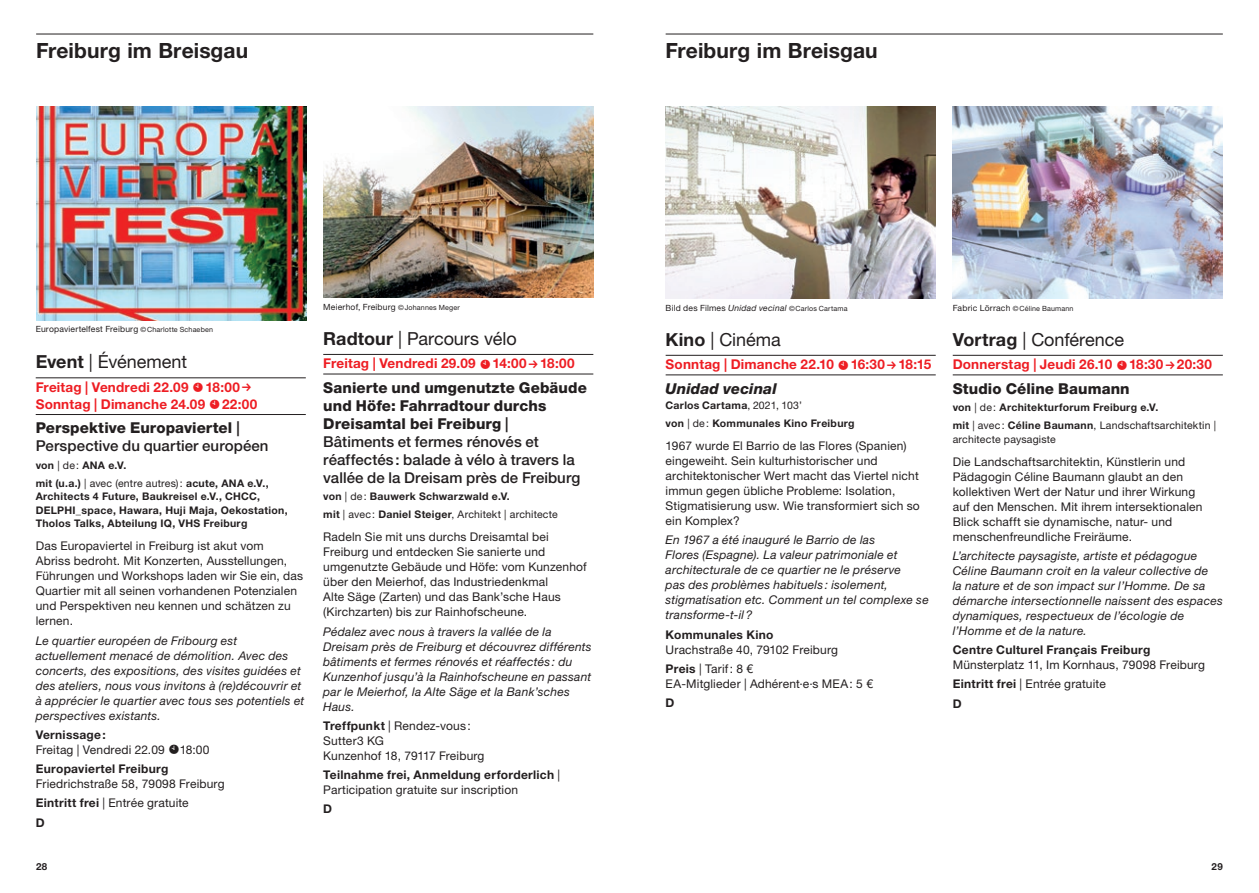
<style>
.page{position:relative;width:1259px;height:893px;background:#fff}
.page>*{position:absolute;margin:0;border:0;box-sizing:border-box;transform-origin:0 0}
.Ville_2022{font:700 21px "Helvetica Neue LT Std";letter-spacing:.005em;color:#231f20}
.Type_manifestation_B{font:18px "Helvetica Neue LT Std";letter-spacing:-.005em;color:#231f20}
.Titre_manif_2022{font:500 15px/18px "Helvetica Neue LT Std";letter-spacing:.005em;color:#231f20}
.Titre_manif_2022-2{font:800 15px "Helvetica Neue LT Std";letter-spacing:.005em;color:#231f20}
.Titre_manif_2022-3{font:italic 800 15px "Helvetica Neue LT Std";letter-spacing:.005em;color:#231f20}
.Dates_Bold_rouge_fil{font:700 13.5px/17.1px "Helvetica Neue LT Std";letter-spacing:.015em;color:#ee1d23}
.Texte_02_c_8_10_Ital{font:italic 12px/15px "Helvetica Neue LT Std";letter-spacing:.02em;color:#231f20}
.Texte_01_c_8_10_Regu{font:12px/15px "Helvetica Neue LT Std";letter-spacing:.015em;color:#231f20}
.Lieu_précisions_c_8{font:12px/15px "Helvetica Neue LT Std";letter-spacing:.01em;color:#231f20}
.Lieu_précisions_c_8-2{font:700 12px "Helvetica Neue LT Std";color:#231f20}
.Avec_Mit_Sous-titre{font:700 10.5px/13.5px "Helvetica Neue LT Std";letter-spacing:.025em;color:#231f20}
.Avec_Mit_Sous-titre-2{font:10.5px/13.5px "Helvetica Neue LT Std";letter-spacing:.02em;color:#231f20}
.Titre_manif_2022-4{font:700 10.5px "Helvetica Neue LT Std";letter-spacing:.03em;color:#231f20}
.t1{font:700 9.75px "Helvetica Neue LT Std";color:#231f20}
.Légende_photo_2022{font:8.55px "Helvetica Neue LT Std";letter-spacing:.02em;color:#231f20}
.Légende_photo_2022-2{font:7.2px "Helvetica Neue LT Std";letter-spacing:.025em;color:#231f20}
.s1{font-size:7.2px}
.s2{font-weight:700}
.s3{font-weight:800}
.s4{font-weight:400}
.s5{font-size:8.55px}
.s6{font-style:italic;font-size:8.55px}
</style>
<div class="page">
<hr style="left:36px;top:34px;width:557px;height:1px;background:#231f20">
<hr style="left:665px;top:34px;width:557px;height:1px;background:#231f20">
<hr style="left:36px;top:378px;width:270px;height:1px;background:#231f20">
<hr style="left:36px;top:414px;width:270px;height:1px;background:#231f20">
<hr style="left:323px;top:354px;width:270px;height:1px;background:#231f20">
<hr style="left:323px;top:374px;width:270px;height:1px;background:#231f20">
<hr style="left:665px;top:355px;width:270px;height:1px;background:#231f20">
<hr style="left:665px;top:375px;width:270px;height:1px;background:#231f20">
<hr style="left:952px;top:355px;width:270px;height:1px;background:#231f20">
<hr style="left:952px;top:375px;width:270px;height:1px;background:#231f20">
<img style="left:36px;top:106px;width:270px;height:214px">
<img style="left:323px;top:106px;width:270px;height:192px">
<img style="left:665px;top:106px;width:270px;height:193px">
<img style="left:952px;top:106px;width:270px;height:193px">
<p class="Ville_2022" style="left:36px;top:38px;width:213px">Freiburg im Breisgau</p>
<p class="Ville_2022" style="left:665px;top:38px;width:213px">Freiburg im Breisgau</p>
<p class="Légende_photo_2022" style="left:36px;top:324px;width:179px">Europaviertelfest Freiburg <span class="s1">©Charlotte Schaeben</span></p>
<p class="Type_manifestation_B" style="left:36px;top:351px;width:153px"><span class="s2">Event</span> | Événement</p>
<p class="Dates_Bold_rouge_fil" style="left:36px;top:378px;width:223px">Freitag | Vendredi 22.09 18:00<br>Sonntag | Dimanche 24.09 22:00</p>
<p class="Titre_manif_2022" style="left:36px;top:419px;width:234px"><span class="s3">Perspektive Europaviertel</span> |<br>Perspective du quartier européen</p>
<p class="Avec_Mit_Sous-titre" style="left:36px;top:458px;width:92px">von <span class="s4">| de:</span> ANA e.V.</p>
<p class="Avec_Mit_Sous-titre" style="left:36px;top:476px;width:253px">mit (u.a.) <span class="s4">| avec (entre autres):</span> acute, ANA e.V., Architects 4 Future, Baukreisel e.V., CHCC, DELPHI_space, Hawara, Huji Maja, Oekostation, Tholos Talks, Abteilung IQ, VHS Freiburg</p>
<p class="Texte_01_c_8_10_Regu" style="left:36px;top:538px;width:269px">Das Europaviertel in Freiburg ist akut vom<br>Abriss bedroht. Mit Konzerten, Ausstellungen, Führungen und Workshops laden wir Sie ein, das Quartier mit all seinen vorhandenen Potenzialen und Perspektiven neu kennen und schätzen zu lernen.</p>
<p class="Texte_02_c_8_10_Ital" style="left:36px;top:632px;width:270px">Le quartier européen de Fribourg est actuellement menacé de démolition. Avec des concerts, des expositions, des visites guidées et des ateliers, nous vous invitons à (re)découvrir et à apprécier le quartier avec tous ses potentiels et perspectives existants.</p>
<p class="Lieu_précisions_c_8" style="left:36px;top:727px;width:175px"><span class="s2">Vernissage:<br></span>Freitag | Vendredi 22.09 18:00</p>
<p class="Lieu_précisions_c_8" style="left:36px;top:761px;width:190px"><span class="s2">Europaviertel Freiburg<br></span>Friedrichstraße 58, 79098 Freiburg</p>
<p class="Lieu_précisions_c_8" style="left:36px;top:795px;width:154px"><span class="s2">Eintritt frei</span> | Entrée gratuite</p>
<p class="Lieu_précisions_c_8-2" style="left:36px;top:815px;width:10px">D</p>
<p class="Légende_photo_2022" style="left:323px;top:302px;width:138px">Meierhof, Freiburg <span class="s1">©Johannes Meger</span></p>
<p class="Type_manifestation_B" style="left:323px;top:328px;width:195px"><span class="s2">Radtour</span> | Parcours vélo</p>
<p class="Dates_Bold_rouge_fil" style="left:323px;top:355px;width:253px">Freitag | Vendredi 29.09 14:00 18:00</p>
<p class="Titre_manif_2022" style="left:323px;top:378px;width:265px"><span class="s3">Sanierte und umgenutzte Gebäude und Höfe: Fahrradtour durchs<br>Dreisamtal bei Freiburg</span> |<br>Bâtiments et fermes rénovés et réaffectés: balade à vélo à travers la vallée de la Dreisam près de Freiburg</p>
<p class="Avec_Mit_Sous-titre" style="left:323px;top:490px;width:188px">von <span class="s4">| de:</span> Bauwerk Schwarzwald e.V.</p>
<p class="Avec_Mit_Sous-titre-2" style="left:323px;top:507px;width:236px"><span class="s2">mit</span> | avec: <span class="s2">Daniel Steiger</span>, Architekt | architecte</p>
<p class="Texte_01_c_8_10_Regu" style="left:323px;top:529px;width:265px">Radeln Sie mit uns durchs Dreisamtal bei Freiburg und entdecken Sie sanierte und umgenutzte Gebäude und Höfe: vom Kunzenhof über den Meierhof, das Industriedenkmal<br>Alte Säge (Zarten) und das Bank’sche Haus (Kirchzarten) bis zur Rainhofscheune.</p>
<p class="Texte_02_c_8_10_Ital" style="left:323px;top:623px;width:270px">Pédalez avec nous à travers la vallée de la Dreisam près de Freiburg et découvrez différents bâtiments et fermes rénovés et réaffectés: du Kunzenhof jusqu’à la Rainhofscheune en passant par le Meierhof, la Alte Säge et la Bank’sches Haus.</p>
<p class="Lieu_précisions_c_8" style="left:323px;top:718px;width:163px"><span class="s2">Treffpunkt</span> | Rendez-vous:<br>Sutter3 KG<br>Kunzenhof 18, 79117 Freiburg</p>
<p class="Lieu_précisions_c_8" style="left:323px;top:767px;width:238px"><span class="s2">Teilnahme frei, Anmeldung erforderlich</span> |<br>Participation gratuite sur inscription</p>
<p class="Lieu_précisions_c_8-2" style="left:323px;top:802px;width:10px">D</p>
<p class="Légende_photo_2022-2" style="left:665px;top:304px;width:183px"><span class="s5">Bild des Filmes</span> <span class="s6">Unidad vecinal</span> ©Carlos Cartama</p>
<p class="Légende_photo_2022-2" style="left:952px;top:304px;width:122px"><span class="s5">Fabric Lörrach</span> ©Céline Baumann</p>
<p class="Type_manifestation_B" style="left:665px;top:328px;width:117px"><span class="s2">Kino</span> | Cinéma</p>
<p class="Dates_Bold_rouge_fil" style="left:665px;top:355px;width:267px">Sonntag | Dimanche 22.10 16:30 18:15</p>
<p class="Titre_manif_2022-3" style="left:665px;top:379px;width:113px">Unidad vecinal</p>
<p class="Titre_manif_2022-4" style="left:665px;top:399px;width:138px">Carlos Cartama<span class="s4">, 2021, 103’</span></p>
<p class="Avec_Mit_Sous-titre" style="left:665px;top:416px;width:191px">von <span class="s4">| de:</span> Kommunales Kino Freiburg</p>
<p class="Texte_01_c_8_10_Regu" style="left:665px;top:438px;width:256px">1967 wurde El Barrio de las Flores (Spanien) eingeweiht. Sein kulturhistorischer und architektonischer Wert macht das Viertel nicht immun gegen übliche Probleme: Isolation, Stigmatisierung usw. Wie transformiert sich so ein Komplex?</p>
<p class="Texte_02_c_8_10_Ital" style="left:665px;top:532px;width:265px">En 1967 a été inauguré le Barrio de las<br>Flores (Espagne). La valeur patrimoniale et architecturale de ce quartier ne le préserve<br>pas des problèmes habituels: isolement, stigmatisation etc. Comment un tel complexe se transforme-t-il?</p>
<p class="Lieu_précisions_c_8" style="left:665px;top:627px;width:174px"><span class="s2">Kommunales Kino<br></span>Urachstraße 40, 79102 Freiburg</p>
<p class="Lieu_précisions_c_8" style="left:665px;top:661px;width:209px"><span class="s2">Preis</span> | Tarif: 8 €<br>EA-Mitglieder | Adhérent·e·s MEA: 5 €</p>
<p class="Lieu_précisions_c_8-2" style="left:665px;top:695px;width:10px">D</p>
<p class="Type_manifestation_B" style="left:952px;top:328px;width:173px"><span class="s2">Vortrag</span> | Conférence</p>
<p class="Dates_Bold_rouge_fil" style="left:952px;top:355px;width:261px">Donnerstag | Jeudi 26.10 18:30 20:30</p>
<p class="Titre_manif_2022-2" style="left:952px;top:379px;width:178px">Studio Céline Baumann</p>
<p class="Avec_Mit_Sous-titre" style="left:952px;top:401px;width:207px">von <span class="s4">| de:</span> Architekturforum Freiburg e.V.</p>
<p class="Avec_Mit_Sous-titre-2" style="left:952px;top:418px;width:265px"><span class="s2">mit</span> | avec: <span class="s2">Céline Baumann</span>, Landschaftsarchitektin | architecte paysagiste</p>
<p class="Texte_01_c_8_10_Regu" style="left:952px;top:454px;width:251px">Die Landschaftsarchitektin, Künstlerin und Pädagogin Céline Baumann glaubt an den kollektiven Wert der Natur und ihrer Wirkung auf den Menschen. Mit ihrem intersektionalen Blick schafft sie dynamische, natur- und menschenfreundliche Freiräume.</p>
<p class="Texte_02_c_8_10_Ital" style="left:952px;top:548px;width:272px">L’architecte paysagiste, artiste et pédagogue Céline Baumann croit en la valeur collective de<br>la nature et de son impact sur l’Homme. De sa démarche intersectionnelle naissent des espaces dynamiques, respectueux de l’écologie de l’Homme et de la nature.</p>
<p class="Lieu_précisions_c_8" style="left:952px;top:642px;width:254px"><span class="s2">Centre Culturel Français Freiburg<br></span>Münsterplatz 11, Im Kornhaus, 79098 Freiburg</p>
<p class="Lieu_précisions_c_8" style="left:952px;top:676px;width:154px"><span class="s2">Eintritt frei</span> | Entrée gratuite</p>
<p class="Lieu_précisions_c_8-2" style="left:952px;top:696px;width:10px">D</p>
<p class="t1" style="left:36px;top:861px;width:13px">28</p>
<p class="t1" style="left:1211px;top:861px;width:13px">29</p>
</div>
